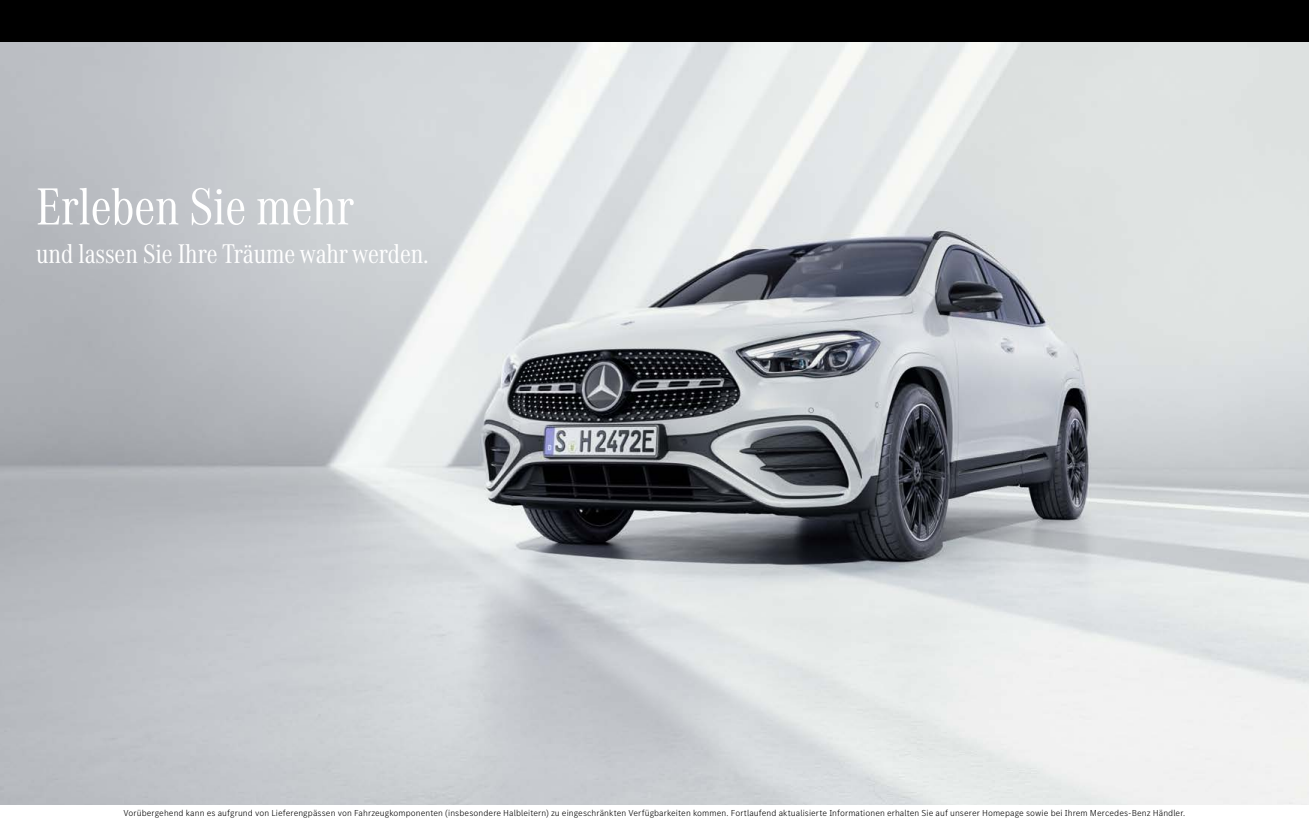
<style>
.page{position:relative;width:1309px;height:820px;background:#fff}
.page>*{position:absolute;margin:0;border:0;box-sizing:border-box;transform-origin:0 0}
.t1{font:54px "MB Corpo A Title Cond";color:#fff}
.t2{font:28px "MB Corpo A Title Cond";color:#fff}
.t3{font:300 9px "MB Corpo S Text";letter-spacing:.01em;color:#000}
</style>
<div class="page">
<div style="left:0;top:0;width:1309px;height:43px;background:#000"></div>
<img style="left:0;top:43px;width:1309px;height:762px">
<h1 class="t1" style="left:36px;top:171px;width:320px">Erleben Sie mehr</h1>
<h2 class="t2" style="left:36px;top:236px;width:394px">und lassen Sie Ihre Träume wahr werden.</h2>
<p class="t3" style="left:124px;top:807px;width:1063px">Vorübergehend kann es aufgrund von Lieferengpässen von Fahrzeugkomponenten (insbesondere Halbleitern) zu eingeschränkten Verfügbarkeiten kommen. Fortlaufend aktualisierte Informationen erhalten Sie auf unserer Homepage sowie bei Ihrem Mercedes-Benz Händler.</p>
</div>
